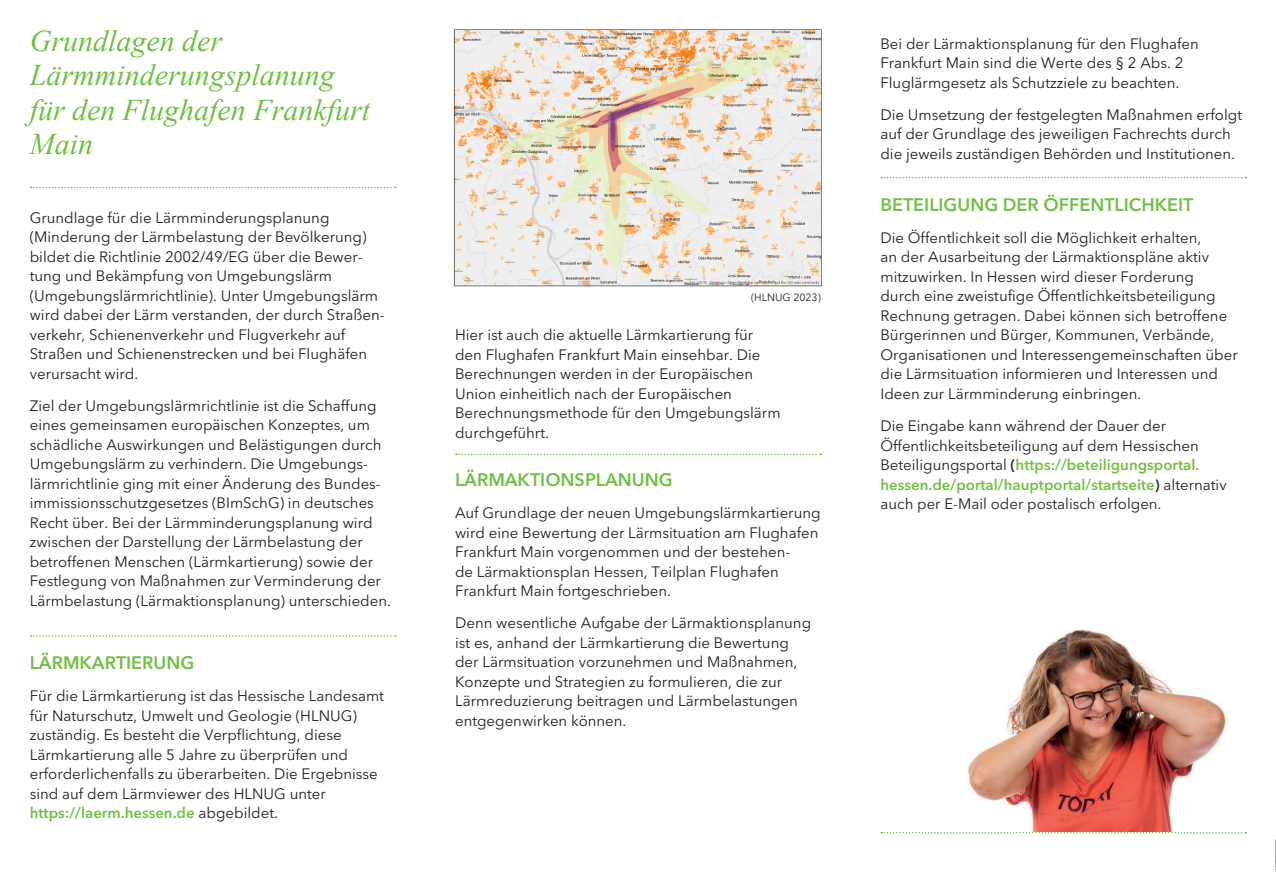
<style>
.page{position:relative;width:1276px;height:893px;background:#fff}
.page>*{position:absolute;margin:0;border:0;box-sizing:border-box;transform-origin:0 0}
.t1{font:italic 30px/34.5px "Times New Roman";color:#71bf44}
.Fließtext{font:600 18px "Avenir Next LT Pro";color:#71bf44}
.Fließtext-2{font:15px/19.5px "Avenir Next LT Pro";color:#231f20}
.t2{font:10.5px "Avenir Next LT Pro";color:#231f20}
.s1{font-weight:600;color:#73bf45}
.s2{font-weight:600;color:#262324}
</style>
<div class="page">
<img style="left:968px;top:629px;width:258px;height:203px">
<svg style="left:31px;top:187px;width:365px;height:1px"></svg>
<svg style="left:31px;top:635px;width:365px;height:2px"></svg>
<svg style="left:456px;top:454px;width:365px;height:1px"></svg>
<svg style="left:881px;top:177px;width:365px;height:1px"></svg>
<img style="left:453px;top:29px;width:369px;height:258px">
<svg style="left:881px;top:832px;width:365px;height:1px"></svg>
<svg style="left:1275px;top:839px;width:1px;height:31px"></svg>
<p class="t1" style="left:30px;top:23px;width:342px">Grundlagen der<br>Lärmminderungsplanung für den Flughafen Frankfurt<br>Main</p>
<p class="Fließtext-2" style="left:30px;top:208px;width:355px">Grundlage für die Lärmminderungsplanung (Minderung der Lärmbelastung der Bevölkerung) bildet die Richtlinie 2002/49/EG über die Bewer&shy;tung und Bekämpfung von Umgebungslärm (Umgebungslärmrichtlinie). Unter Umgebungslärm wird dabei der Lärm verstanden, der durch Straßen&shy;verkehr, Schienenverkehr und Flugverkehr auf Straßen und Schienenstrecken und bei Flughäfen verursacht wird.</p>
<p class="Fließtext-2" style="left:30px;top:396px;width:363px">Ziel der Umgebungslärmrichtlinie ist die Schaffung eines gemeinsamen europäischen Konzeptes, um schädliche Auswirkungen und Belästigungen durch Umgebungslärm zu verhindern. Die Umgebungs&shy;lärmrichtlinie ging mit einer Änderung des Bundes&shy;immissionsschutzgesetzes (BImSchG) in deutsches Recht über. Bei der Lärmminderungsplanung wird zwischen der Darstellung der Lärmbelastung der betroffenen Menschen (Lärmkartierung) sowie der Festlegung von Maßnahmen zur Verminderung der Lärmbelastung (Lärmaktionsplanung) unterschieden.</p>
<p class="Fließtext" style="left:30px;top:652px;width:166px">LÄRMKARTIERUNG</p>
<p class="Fließtext-2" style="left:30px;top:686px;width:356px">Für die Lärmkartierung ist das Hessische Landesamt für Naturschutz, Umwelt und Geologie (HLNUG) zuständig. Es besteht die Verpflichtung, diese Lärmkartierung alle 5 Jahre zu überprüfen und erforderlichenfalls zu überarbeiten. Die Ergebnisse sind auf dem Lärmviewer des HLNUG unter <span class="s1">https://laerm.hessen.de</span> abgebildet.</p>
<p class="t2" style="left:751px;top:291px;width:71px">(HLNUG 2023)</p>
<p class="Fließtext-2" style="left:455px;top:325px;width:327px">Hier ist auch die aktuelle Lärmkartierung für den Flughafen Frankfurt Main einsehbar. Die Berechnungen werden in der Europäischen Union einheitlich nach der Europäischen Berechnungsmethode für den Umgebungslärm durchgeführt.</p>
<p class="Fließtext" style="left:455px;top:469px;width:219px">LÄRMAKTIONSPLANUNG</p>
<p class="Fließtext-2" style="left:455px;top:503px;width:367px">Auf Grundlage der neuen Umgebungslärmkartierung wird eine Bewertung der Lärmsituation am Flughafen Frankfurt Main vorgenommen und der bestehen-<br>de Lärmaktionsplan Hessen, Teilplan Flughafen Frankfurt Main fortgeschrieben.</p>
<p class="Fließtext-2" style="left:455px;top:613px;width:357px">Denn wesentliche Aufgabe der Lärmaktionsplanung ist es, anhand der Lärmkartierung die Bewertung der Lärmsituation vorzunehmen und Maßnahmen, Konzepte und Strategien zu formulieren, die zur Lärmreduzierung beitragen und Lärmbelastungen entgegenwirken können.</p>
<p class="Fließtext-2" style="left:880px;top:34px;width:320px">Bei der Lärmaktionsplanung für den Flughafen<br>Frankfurt Main sind die Werte des § 2 Abs. 2<br>Fluglärmgesetz als Schutzziele zu beachten.</p>
<p class="Fließtext-2" style="left:880px;top:105px;width:363px">Die Umsetzung der festgelegten Maßnahmen erfolgt auf der Grundlage des jeweiligen Fachrechts durch die jeweils zuständigen Behörden und Institutionen.</p>
<p class="Fließtext" style="left:880px;top:193px;width:314px">BETEILIGUNG DER ÖFFENTLICHKEIT</p>
<p class="Fließtext-2" style="left:880px;top:228px;width:359px">Die Öffentlichkeit soll die Möglichkeit erhalten,<br>an der Ausarbeitung der Lärmaktionspläne aktiv mitzuwirken. In Hessen wird dieser Forderung<br>durch eine zweistufige Öffentlichkeitsbeteiligung Rechnung getragen. Dabei können sich betroffene Bürgerinnen und Bürger, Kommunen, Verbände, Organisationen und Interessengemeinschaften über die Lärmsituation informieren und Interessen und Ideen zur Lärmminderung einbringen.</p>
<p class="Fließtext-2" style="left:880px;top:416px;width:348px">Die Eingabe kann während der Dauer der Öffentlichkeitsbeteiligung auf dem Hessischen Beteiligungsportal <span class="s2">(</span><span class="s1">https://beteiligungsportal. hessen.de/portal/hauptportal/startseite</span><span class="s2">)</span> alternativ auch per E-Mail oder postalisch erfolgen.</p>
</div>
